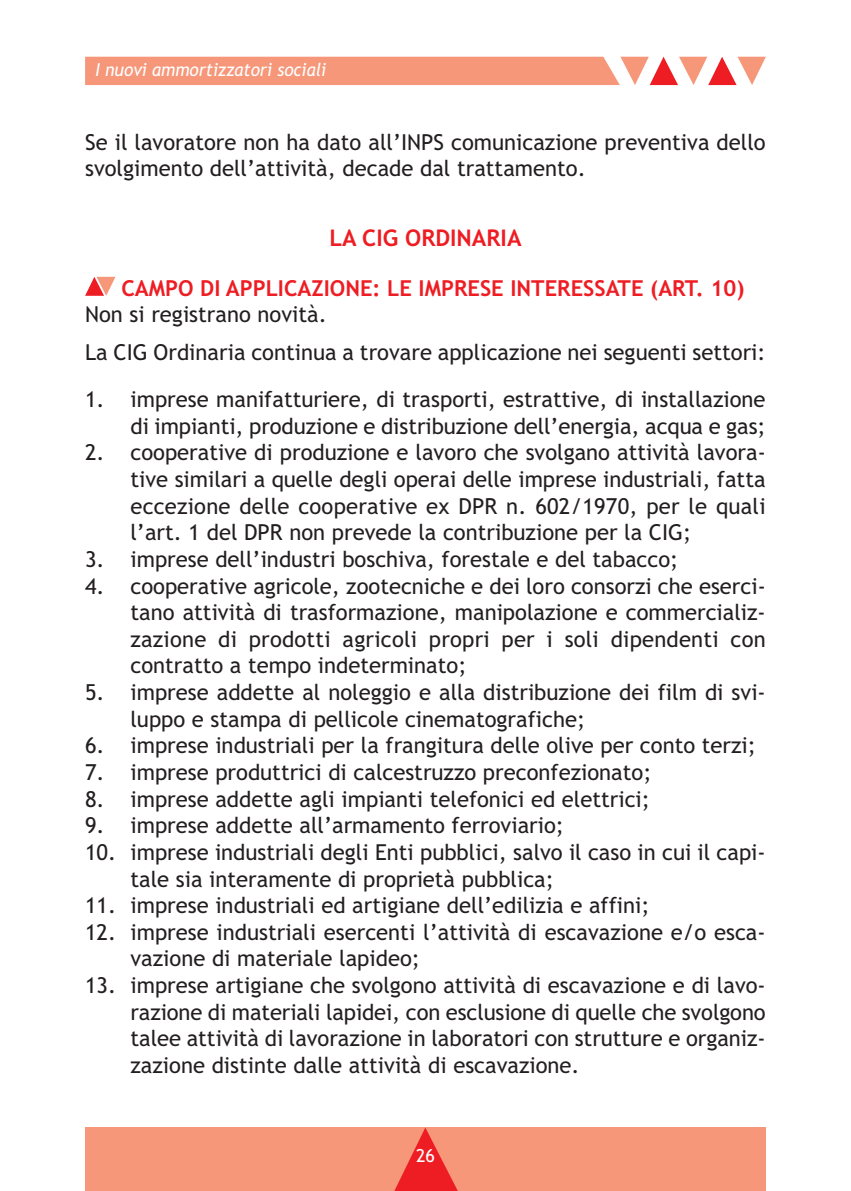
<style>
.page{position:relative;width:851px;height:1191px;background:#fff}
.page>*{position:absolute;margin:0;border:0;box-sizing:border-box;transform-origin:0 0}
.t1{font:700 23px "Trebuchet MS";color:#ee1d23}
.t2{font:22px/26.6px "Trebuchet MS";color:#231f20}
.t3{font:700 22px "Trebuchet MS";color:#ee1d23}
.t4{font:italic 18px "Trebuchet MS";color:#fff;scale:.95 1}
.t5{font:18px "Trebuchet MS";color:#fff}
</style>
<div class="page">
<div style="left:85px;top:1127px;width:680px;height:64px;background:#f6977a"></div>
<svg style="left:85px;top:277px;width:30px;height:19px"></svg>
<svg style="left:85px;top:57px;width:680px;height:28px;background:#f69e86"></svg>
<svg style="left:394px;top:1127px;width:64px;height:64px"></svg>
<p class="t4" style="left:95px;top:62px;width:245px">I nuovi ammortizzatori sociali</p>
<p class="t2" style="left:85px;top:130px;width:682px">Se il lavoratore non ha dato all’INPS comunicazione preventiva dello svolgimento dell’attività, decade dal trattamento.</p>
<p class="t1" style="left:329px;top:229px;width:194px">LA CIG ORDINARIA</p>
<p class="t3" style="left:121px;top:279px;width:624px">CAMPO DI APPLICAZIONE: LE IMPRESE INTERESSATE (ART. 10)</p>
<p class="t2" style="left:85px;top:297px;width:682px;line-height:38px">Non si registrano novità.<br>La CIG Ordinaria continua a trovare applicazione nei seguenti settori:</p>
<p class="t2" style="left:85px;top:388px;width:682px;text-align:right">1. imprese manifatturiere, di trasporti, estrattive, di installazione di impianti, produzione e distribuzione dell’energia, acqua e gas;</p>
<p class="t2" style="left:130px;top:441px;width:636px;text-align:justify;text-indent:-45px">2. cooperative di produzione e lavoro che svolgano attività lavora&shy;tive similari a quelle degli operai delle imprese industriali, fatta eccezione delle cooperative ex DPR n. 602/1970, per le quali l’art. 1 del DPR non prevede la contribuzione per la CIG;</p>
<p class="t2" style="left:85px;top:548px;width:594px">3. imprese dell’industri boschiva, forestale e del tabacco;</p>
<p class="t2" style="left:130px;top:574px;width:636px;text-align:justify;text-indent:-45px">4. cooperative agricole, zootecniche e dei loro consorzi che eserci&shy;tano attività di trasformazione, manipolazione e commercializ&shy;zazione di prodotti agricoli propri per i soli dipendenti con contratto a tempo indeterminato;</p>
<p class="t2" style="left:130px;top:681px;width:636px;text-indent:-45px">5. imprese addette al noleggio e alla distribuzione dei film di svi&shy;luppo e stampa di pellicole cinematografiche;</p>
<p class="t2" style="left:85px;top:734px;width:672px">6. imprese industriali per la frangitura delle olive per conto terzi;</p>
<p class="t2" style="left:85px;top:761px;width:567px">7. imprese produttrici di calcestruzzo preconfezionato;</p>
<p class="t2" style="left:85px;top:787px;width:566px">8. imprese addette agli impianti telefonici ed elettrici;</p>
<p class="t2" style="left:85px;top:814px;width:480px">9. imprese addette all’armamento ferroviario;</p>
<p class="t2" style="left:130px;top:840px;width:636px;text-indent:-45px">10. imprese industriali degli Enti pubblici, salvo il caso in cui il capi&shy;tale sia interamente di proprietà pubblica;</p>
<p class="t2" style="left:85px;top:894px;width:566px">11. imprese industriali ed artigiane dell’edilizia e affini;</p>
<p class="t2" style="left:130px;top:920px;width:636px;text-indent:-45px">12. imprese industriali esercenti l’attività di escavazione e/o esca&shy;vazione di materiale lapideo;</p>
<p class="t2" style="left:130px;top:974px;width:636px;text-align:justify;text-indent:-45px">13. imprese artigiane che svolgono attività di escavazione e di lavo&shy;razione di materiali lapidei, con esclusione di quelle che svolgono talee attività di lavorazione in laboratori con strutture e organiz&shy;zazione distinte dalle attività di escavazione.</p>
<p class="t5" style="left:416px;top:1148px;width:20px">26</p>
</div>
